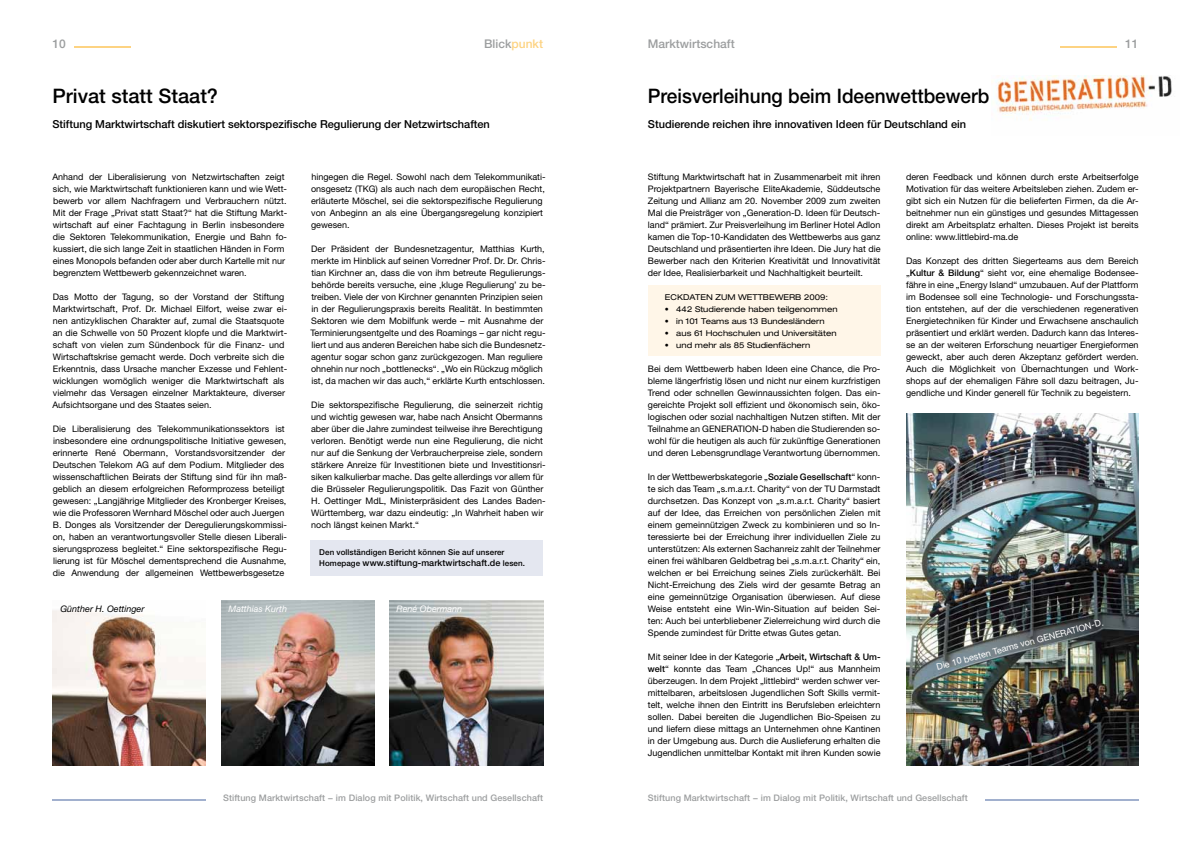
<style>
.page{position:relative;width:1191px;height:842px;background:#fff}
.page>*{position:absolute;margin:0;border:0;box-sizing:border-box;transform-origin:0 0}
.t1{font:500 20px "Helvetica Neue";color:#000;scale:.95 1}
.t2{font:500 20px "Helvetica Neue";color:#000}
.t3{font:500 12px "Helvetica Neue";color:#9c9e9f}
.t4{font:500 11px "Helvetica Neue";color:#000}
.t5{font:9px/12px "Helvetica Neue";color:#000;text-align:justify}
.t6{font:500 9px "Helvetica Neue";letter-spacing:.01em;color:#9c9e9f}
.t7{font:500 9px "Helvetica Neue";letter-spacing:.01em;color:#000}
.t8{font:9px "Helvetica Neue";color:#fff}
.t9{font:italic 9px "Helvetica Neue";color:#fff}
.t10{font:italic 9px "Helvetica Neue";color:#000}
.t11{font:expanded 8px "Helvetica Neue";color:#000}
.t12{font:500 8px "Helvetica Neue";letter-spacing:.01em;color:#000}
.s1{color:#fdd382}
.s2{font-size:8px}
.s3{font-weight:500}
</style>
<div class="page">
<hr style="left:74px;top:47px;width:56px;height:1px;background:#fdd382">
<hr style="left:52px;top:799px;width:154px;height:2px;background:#a1b0ce">
<hr style="left:1060px;top:47px;width:57px;height:1px;background:#fdd382">
<hr style="left:985px;top:799px;width:153px;height:2px;background:#a1b0ce">
<img style="left:992px;top:75px;width:180px;height:45px">
<div style="left:311px;top:540px;width:232px;height:35px;background:#e4e7f0"></div>
<img style="left:390px;top:600px;width:153px;height:165px">
<img style="left:221px;top:600px;width:153px;height:165px">
<img style="left:52px;top:610px;width:154px;height:155px">
<img style="left:906px;top:413px;width:232px;height:352px">
<div style="left:648px;top:285px;width:232px;height:71px;background:#fff6e8"></div>
<h2 class="t3" style="left:52px;top:37px;width:15px">10</h2>
<h2 class="t3" style="left:484px;top:37px;width:60px">Blick<span class="s1">punkt</span></h2>
<h2 class="t3" style="left:648px;top:37px;width:88px">Marktwirtschaft</h2>
<h2 class="t3" style="left:1125px;top:37px;width:15px">11</h2>
<h1 class="t2" style="left:52px;top:84px;width:167px">Privat statt Staat?</h1>
<p class="t4" style="left:52px;top:118px;width:439px">Stiftung Marktwirtschaft diskutiert sektorspezifische Regulierung der Netzwirtschaften</p>
<h1 class="t1" style="left:648px;top:84px;width:361px">Preisverleihung beim Ideenwettbewerb</h1>
<p class="t4" style="left:648px;top:118px;width:320px">Studierende reichen ihre innovativen Ideen für Deutschland ein</p>
<p class="t5" style="left:52px;top:171px;width:236px;text-align:left">Anhand der Liberalisierung von Netzwirtschaften zeigt sich, wie Marktwirtschaft funktionieren kann und wie Wett&shy;bewerb vor allem Nachfragern und Verbrauchern nützt.<br>Mit der Frage „Privat statt Staat?“ hat die Stiftung Markt&shy;wirtschaft auf einer Fachtagung in Berlin insbesondere die Sektoren Telekommunikation, Energie und Bahn fo&shy;kussiert, die sich lange Zeit in staatlichen Händen in Form eines Monopols befanden oder aber durch Kartelle mit nur begrenztem Wettbewerb gekennzeichnet waren.</p>
<p class="t5" style="left:52px;top:291px;width:236px;text-align:left">Das Motto der Tagung, so der Vorstand der Stiftung Marktwirtschaft, Prof. Dr. Michael Eilfort, weise zwar ei&shy;nen antizyklischen Charakter auf, zumal die Staatsquote an die Schwelle von 50 Prozent klopfe und die Marktwirt&shy;schaft von vielen zum Sündenbock für die Finanz- und Wirtschaftskrise gemacht werde. Doch verbreite sich die Erkenntnis, dass Ursache mancher Exzesse und Fehlent&shy;wicklungen womöglich weniger die Marktwirtschaft als vielmehr das Versagen einzelner Marktakteure, diverser Aufsichtsorgane und des Staates seien.</p>
<p class="t5" style="left:53px;top:423px;width:236px;text-align:left">Die Liberalisierung des Telekommunikationssektors ist insbesondere eine ordnungspolitische Initiative gewesen, erinnerte René Obermann, Vorstandsvorsitzender der Deutschen Telekom AG auf dem Podium. Mitglieder des wissenschaftlichen Beirats der Stiftung sind für ihn maß&shy;geblich an diesem erfolgreichen Reformprozess beteiligt gewesen: „Langjährige Mitglieder des Kronberger Kreises, wie die Professoren Wernhard Möschel oder auch Juergen B. Donges als Vorsitzender der Deregulierungskommissi&shy;on, haben an verantwortungsvoller Stelle diesen Liberali&shy;sierungsprozess begleitet.“ Eine sektorspezifische Regu&shy;lierung ist für Möschel dementsprechend die Ausnahme, die Anwendung der allgemeinen Wettbewerbsgesetze</p>
<p class="t5" style="left:311px;top:171px;width:236px;text-align:left">hingegen die Regel. Sowohl nach dem Telekommunikati&shy;onsgesetz (TKG) als auch nach dem europäischen Recht, erläuterte Möschel, sei die sektorspezifische Regulierung von Anbeginn an als eine Übergangsregelung konzipiert gewesen.</p>
<p class="t5" style="left:310px;top:243px;width:237px;text-align:left">Der Präsident der Bundesnetzagentur, Matthias Kurth, merkte im Hinblick auf seinen Vorredner Prof. Dr. Dr. Chris&shy;tian Kirchner an, dass die von ihm betreute Regulierungs&shy;behörde bereits versuche, eine ,kluge Regulierung’ zu be&shy;treiben. Viele der von Kirchner genannten Prinzipien seien in der Regulierungspraxis bereits Realität. In bestimmten Sektoren wie dem Mobilfunk werde – mit Ausnahme der Terminierungsentgelte und des Roamings – gar nicht regu&shy;liert und aus anderen Bereichen habe sich die Bundesnetz&shy;agentur sogar schon ganz zurückgezogen. Man reguliere ohnehin nur noch „bottlenecks“. „Wo ein Rückzug möglich ist, da machen wir das auch,“ erklärte Kurth entschlossen.</p>
<p class="t5" style="left:311px;top:399px;width:236px;text-align:left">Die sektorspezifische Regulierung, die seinerzeit richtig und wichtig gewesen war, habe nach Ansicht Obermanns aber über die Jahre zumindest teilweise ihre Berechtigung verloren. Benötigt werde nun eine Regulierung, die nicht nur auf die Senkung der Verbraucherpreise ziele, sondern stärkere Anreize für Investitionen biete und Investitionsri&shy;siken kalkulierbar mache. Das gelte allerdings vor allem für die Brüsseler Regulierungspolitik. Das Fazit von Günther H. Oettinger MdL, Ministerpräsident des Landes Baden-Württemberg, war dazu eindeutig: „In Wahrheit haben wir noch längst keinen Markt.“</p>
<p class="t12" style="left:319px;top:547px;width:187px">Den vollständigen Bericht können Sie auf unserer</p>
<p class="t7" style="left:319px;top:557px;width:207px"><span class="s2">Homepage</span> www.stiftung-marktwirtschaft.de <span class="s2">lesen.</span></p>
<p class="t10" style="left:60px;top:603px;width:85px">Günther H. Oettinger</p>
<p class="t9" style="left:228px;top:603px;width:60px">Matthias Kurth</p>
<p class="t9" style="left:396px;top:603px;width:67px">René Obermann</p>
<p class="t5" style="left:648px;top:171px;width:234px">Stiftung Marktwirtschaft hat in Zusammenarbeit mit ihren Projektpartnern Bayerische EliteAkademie, Süddeutsche Zeitung und Allianz am 20. November 2009 zum zweiten Mal die Preisträger von „Generation-D. Ideen für Deutsch&shy;land“ prämiert. Zur Preisverleihung im Berliner Hotel Adlon kamen die Top-10-Kandidaten des Wettbewerbs aus ganz Deutschland und präsentierten ihre Ideen. Die Jury hat die Bewerber nach den Kriterien Kreativität und Innovativität der Idee, Realisierbarkeit und Nachhaltigkeit beurteilt.</p>
<p class="t11" style="left:665px;top:292px;width:165px">ECKDATEN ZUM WETTBEWERB 2009:</p>
<p class="t11" style="left:665px;top:304px;width:174px">• 442 Studierende haben teilgenommen</p>
<p class="t11" style="left:665px;top:316px;width:161px">• in 101 Teams aus 13 Bundesländern</p>
<p class="t11" style="left:665px;top:328px;width:173px">• aus 61 Hochschulen und Universitäten</p>
<p class="t11" style="left:665px;top:340px;width:147px">• und mehr als 85 Studienfächern</p>
<p class="t5" style="left:648px;top:363px;width:234px">Bei dem Wettbewerb haben Ideen eine Chance, die Pro&shy;bleme längerfristig lösen und nicht nur einem kurzfristigen Trend oder schnellen Gewinnaussichten folgen. Das ein&shy;gereichte Projekt soll effizient und ökonomisch sein, öko&shy;logischen oder sozial nachhaltigen Nutzen stiften. Mit der Teilnahme an GENERATION-D haben die Studierenden so&shy;wohl für die heutigen als auch für zukünftige Generationen und deren Lebensgrundlage Verantwortung übernommen.</p>
<p class="t5" style="left:648px;top:471px;width:234px">In der Wettbewerbskategorie „<span class="s3">Soziale Gesellschaft</span>“ konn&shy;te sich das Team „s.m.a.r.t. Charity“ von der TU Darmstadt durchsetzen. Das Konzept von „s.m.a.r.t. Charity“ basiert auf der Idee, das Erreichen von persönlichen Zielen mit einem gemeinnützigen Zweck zu kombinieren und so In&shy;teressierte bei der Erreichung ihrer individuellen Ziele zu unterstützen: Als externen Sachanreiz zahlt der Teilnehmer einen frei wählbaren Geldbetrag bei „s.m.a.r.t. Charity“ ein, welchen er bei Erreichung seines Ziels zurückerhält. Bei Nicht-Erreichung des Ziels wird der gesamte Betrag an eine gemeinnützige Organisation überwiesen. Auf diese Weise entsteht eine Win-Win-Situation auf beiden Sei&shy;ten: Auch bei unterbliebener Zielerreichung wird durch die Spende zumindest für Dritte etwas Gutes getan.</p>
<p class="t5" style="left:648px;top:651px;width:234px">Mit seiner Idee in der Kategorie „<span class="s3">Arbeit, Wirtschaft &amp; Um&shy;welt</span>“ konnte das Team „Chances Up!“ aus Mannheim überzeugen. In dem Projekt „littlebird“ werden schwer ver&shy;mittelbaren, arbeitslosen Jugendlichen Soft Skills vermit&shy;telt, welche ihnen den Eintritt ins Berufsleben erleichtern sollen. Dabei bereiten die Jugendlichen Bio-Speisen zu und liefern diese mittags an Unternehmen ohne Kantinen in der Umgebung aus. Durch die Auslieferung erhalten die Jugendlichen unmittelbar Kontakt mit ihren Kunden sowie</p>
<p class="t5" style="left:906px;top:171px;width:234px">deren Feedback und können durch erste Arbeitserfolge Motivation für das weitere Arbeitsleben ziehen. Zudem er&shy;gibt sich ein Nutzen für die belieferten Firmen, da die Ar&shy;beitnehmer nun ein günstiges und gesundes Mittagessen direkt am Arbeitsplatz erhalten. Dieses Projekt ist bereits online: www.littlebird-ma.de</p>
<p class="t5" style="left:906px;top:255px;width:234px">Das Konzept des dritten Siegerteams aus dem Bereich „<span class="s3">Kultur &amp; Bildung</span>“ sieht vor, eine ehemalige Bodensee&shy;fähre in eine „Energy Island“ umzubauen. Auf der Plattform im Bodensee soll eine Technologie- und Forschungssta&shy;tion entstehen, auf der die verschiedenen regenerativen Energietechniken für Kinder und Erwachsene anschaulich präsentiert und erklärt werden. Dadurch kann das Interes&shy;se an der weiteren Erforschung neuartiger Energieformen geweckt, aber auch deren Akzeptanz gefördert werden.<br>Auch die Möglichkeit von Übernachtungen und Work&shy;shops auf der ehemaligen Fähre soll dazu beitragen, Ju&shy;gendliche und Kinder generell für Technik zu begeistern.</p>
<p class="t8" style="left:935px;top:661px;width:174px;rotate:-15deg">Die 10 besten Teams von GENERATION-D.</p>
<p class="t6" style="left:223px;top:792px;width:321px">Stiftung Marktwirtschaft − im Dialog mit Politik, Wirtschaft und Gesellschaft</p>
<p class="t6" style="left:648px;top:792px;width:321px">Stiftung Marktwirtschaft − im Dialog mit Politik, Wirtschaft und Gesellschaft</p>
</div>
